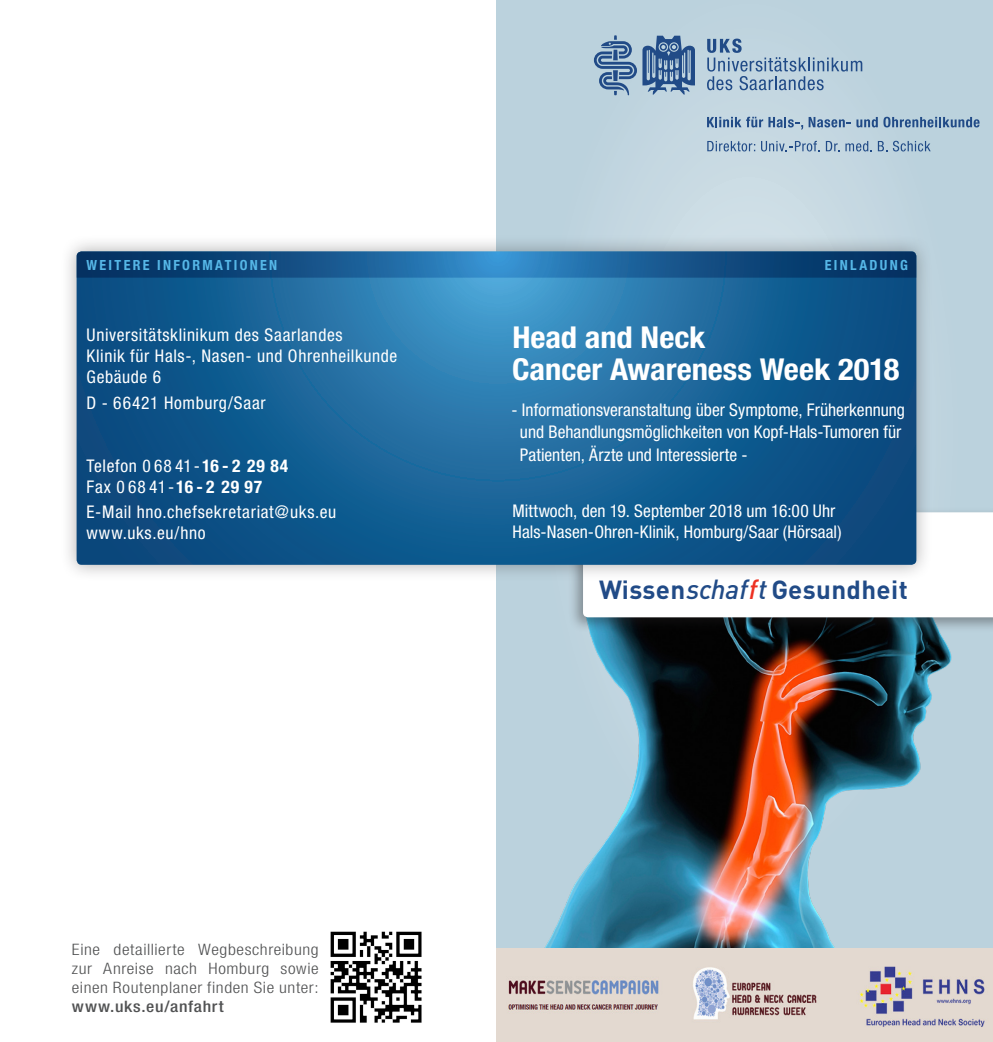
<style>
.page{position:relative;width:993px;height:1042px;background:#fff}
.page>*{position:absolute;margin:0;border:0;box-sizing:border-box;transform-origin:0 0}
._01-Cover-Titel{font:700 condensed 30.1px "Helvetica Neue LT Std";color:#fff;scale:1.08 1}
.t1{font:700 25.9px "DIN Pro";letter-spacing:.015em;color:#214b87}
.t2{font:condensed 21px "Helvetica Neue LT Std";letter-spacing:.03em;color:#fff}
._02-Layout-Fließtext{font:condensed 17.5px/22.8px "Helvetica Neue LT Std";letter-spacing:.01em;color:#fff}
._02-Layout-Fließtext-2{font:condensed 17.5px "Helvetica Neue LT Std";letter-spacing:.035em;color:#fff}
._02-Layout-Fließtext-3{font:condensed 17.5px "Helvetica Neue LT Std";letter-spacing:.04em;color:#fff}
.t3{font:300 condensed 15.75px/18.9px "Helvetica Neue LT Std";letter-spacing:.035em;color:#515253;scale:1.12 1}
.t4{font:500 condensed 15.75px "Helvetica Neue LT Std";letter-spacing:.04em;color:#515253;scale:1.12 1}
._01-Cover-Dokumentty{font:700 condensed 14px "Helvetica Neue LT Std";letter-spacing:.165em;color:#56b7e7}
.s1{font-weight:700}
.s2{font-weight:500;font-style:italic;font-size:27.3px}
.s3{font-weight:500;font-style:italic;font-size:27.3px;color:#ed3122}
</style>
<div class="page">
<div style="left:496px;top:0;width:496px;height:1042px;background:linear-gradient(to right,#c0d5df,#c0d5df)"></div>
<img style="left:330px;top:931px;width:92px;height:92px">
<img style="left:541px;top:581px;width:409px;height:367px">
<div style="left:567px;top:507px;width:425px;height:126px;background:#231f20;opacity:.4"></div>
<svg style="left:583px;top:512px;width:409px;height:105px"></svg>
<div style="left:60px;top:235px;width:872px;height:346px;background:#231f20;opacity:.35"></div>
<svg style="left:77px;top:278px;width:839px;height:287px;background:#186195"></svg>
<svg style="left:77px;top:251px;width:839px;height:27px;background:#18578c"></svg>
<svg style="left:706px;top:117px;width:96px;height:13px"></svg>
<svg style="left:808px;top:117px;width:42px;height:10px"></svg>
<svg style="left:856px;top:117px;width:21px;height:10px"></svg>
<svg style="left:883px;top:117px;width:96px;height:10px"></svg>
<svg style="left:707px;top:141px;width:112px;height:10px"></svg>
<svg style="left:825px;top:141px;width:14px;height:10px"></svg>
<svg style="left:845px;top:141px;width:26px;height:10px"></svg>
<svg style="left:877px;top:141px;width:53px;height:10px"></svg>
<svg style="left:706px;top:39px;width:156px;height:51px;background:#a2bbcf"></svg>
<svg style="left:642px;top:36px;width:52px;height:59px;background:#6485ac"></svg>
<svg style="left:593px;top:35px;width:43px;height:60px;background:#7f9ebb"></svg>
<img style="left:496px;top:948px;width:496px;height:94px">
<p class="_01-Cover-Dokumentty" style="left:86px;top:256px;width:192px">WEITERE INFORMATIONEN</p>
<p class="_02-Layout-Fließtext-2" style="left:86px;top:325px;width:257px">Universitätsklinikum des Saarlandes</p>
<p class="_02-Layout-Fließtext-2" style="left:86px;top:346px;width:312px">Klinik für Hals-, Nasen- und Ohrenheilkunde</p>
<p class="_02-Layout-Fließtext-2" style="left:86px;top:367px;width:76px">Gebäude 6</p>
<p class="_02-Layout-Fließtext-3" style="left:86px;top:392px;width:181px">D - 66421 Homburg/Saar</p>
<p class="_02-Layout-Fließtext-2" style="left:86px;top:455px;width:203px">Telefon 0 68 41-<span class="s1">16 - 2 29 84</span></p>
<p class="_02-Layout-Fließtext" style="left:86px;top:475px;width:177px">Fax 0 68 41-<span class="s1">16 - 2 29 97</span></p>
<p class="_02-Layout-Fließtext-3" style="left:86px;top:501px;width:251px">E-Mail hno.chefsekretariat@uks.eu</p>
<p class="_02-Layout-Fließtext-2" style="left:86px;top:522px;width:120px">www.uks.eu/hno</p>
<p class="_01-Cover-Dokumentty" style="left:824px;top:257px;width:84px">EINLADUNG</p>
<p class="_01-Cover-Titel" style="left:512px;top:319px;width:180px">Head and Neck</p>
<p class="_01-Cover-Titel" style="left:512px;top:351px;width:360px">Cancer Awareness Week 2018</p>
<p class="t2" style="left:516px;top:370px;width:369px">- Fortbildung für Ärzte und Pflegepersonal -</p>
<p class="_02-Layout-Fließtext" style="left:520px;top:398px;width:386px;text-indent:-8px">- Informationsveranstaltung über Symptome, Früherkennung und Behandlungsmöglichkeiten von Kopf-Hals-Tumoren für<br>Patienten, Ärzte und Interessierte -</p>
<p class="_02-Layout-Fließtext" style="left:512px;top:499px;width:324px">Mittwoch, den 19. September 2018 um 16:00 Uhr</p>
<p class="_02-Layout-Fließtext" style="left:512px;top:520px;width:330px">Hals-Nasen-Ohren-Klinik, Homburg/Saar (Hörsaal)</p>
<p class="t1" style="left:599px;top:572px;width:310px">Wissen<span class="s2">schaf</span><span class="s3">f</span><span class="s2">t</span> Gesundheit</p>
<p class="t3" style="left:72px;top:940px;width:222px">Eine detaillierte Wegbeschreibung zur Anreise nach Homburg sowie</p>
<p class="t3" style="left:72px;top:978px;width:222px">einen Routenplaner finden Sie unter:</p>
<p class="t4" style="left:72px;top:997px;width:137px">www.uks.eu/anfahrt</p>
</div>
